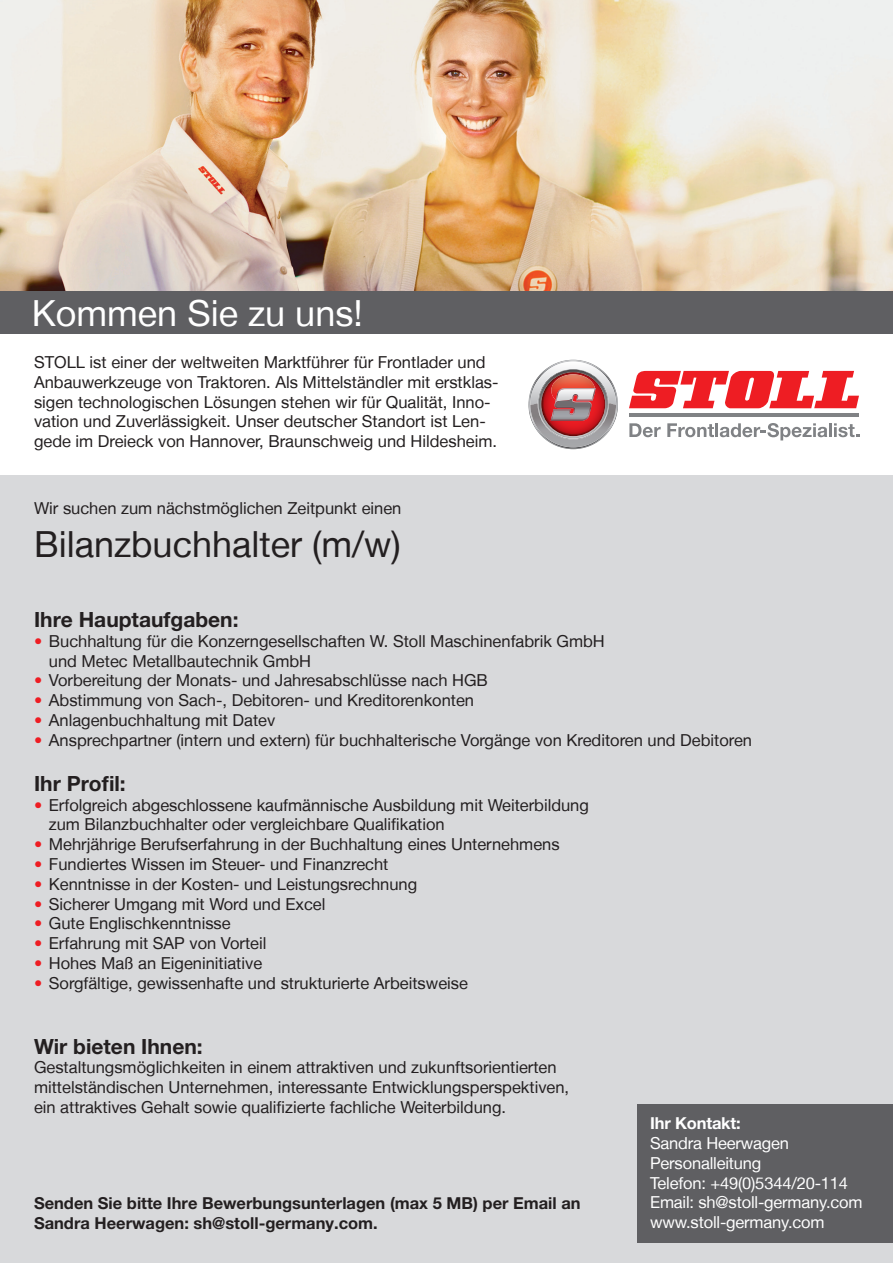
<style>
.page{position:relative;width:893px;height:1263px;background:#fff}
.page>*{position:absolute;margin:0;border:0;box-sizing:border-box;transform-origin:0 0}
.t1{font:36px "Helvetica Neue LT";color:#231f20}
.t2{font:36px "Helvetica Neue LT";color:#fff}
.t3{font:700 21px "Helvetica Neue LT Pro";color:#231f20}
.t4{font:16.5px/19.8px "Helvetica Neue LT";color:#231f20}
.t5{font:16.5px/19.8px "Helvetica Neue LT";letter-spacing:-.01em;color:#fff}
.t6{font:700 16.5px/19.8px "Helvetica Neue LT Pro";color:#231f20}
.t7{font:700 16.5px "Helvetica Neue LT Pro";letter-spacing:-.01em;color:#fff}
.s1{color:#ee1d23}
</style>
<div class="page">
<img style="left:0;top:0;width:893px;height:291px">
<div style="left:0;top:475px;width:893px;height:788px;background:#d8d9db"></div>
<div style="left:0;top:291px;width:893px;height:43px;background:#5f5f62"></div>
<svg style="left:629px;top:371px;width:230px;height:37px"></svg>
<svg style="left:629px;top:423px;width:32px;height:14px"></svg>
<svg style="left:667px;top:423px;width:47px;height:14px"></svg>
<hr style="left:715px;top:423px;width:3px;height:14px;background:#808285">
<svg style="left:720px;top:423px;width:107px;height:17px"></svg>
<hr style="left:829px;top:423px;width:3px;height:14px;background:#808285">
<svg style="left:834px;top:423px;width:25px;height:14px"></svg>
<hr style="left:629px;top:414px;width:230px;height:3px;background:#808285">
<svg style="left:528px;top:360px;width:90px;height:89px"></svg>
<div style="left:637px;top:1104px;width:256px;height:139px;background:#5f5f62"></div>
<h1 class="t2" style="left:32px;top:291px;width:332px">Kommen Sie zu uns!</h1>
<p class="t4" style="left:34px;top:352px;width:466px">STOLL ist einer der weltweiten Marktführer für Frontlader und Anbauwerkzeuge von Traktoren. Als Mittelständler mit erstklas&shy;sigen technologischen Lösungen stehen wir für Qualität, Inno&shy;vation und Zuverlässigkeit. Unser deutscher Standort ist Len&shy;gede im Dreieck von Hannover, Braunschweig und Hildesheim.</p>
<p class="t4" style="left:34px;top:498px;width:369px">Wir suchen zum nächstmöglichen Zeitpunkt einen</p>
<h1 class="t1" style="left:34px;top:522px;width:368px">Bilanzbuchhalter (m/w)</h1>
<p class="t3" style="left:34px;top:606px;width:206px">Ihre Hauptaufgaben:</p>
<p class="t4" style="left:49px;top:631px;width:557px;text-indent:-15px"><span class="s1">•</span> Buchhaltung für die Konzerngesellschaften W. Stoll Maschinenfabrik GmbH und Metec Metallbautechnik GmbH</p>
<p class="t4" style="left:34px;top:670px;width:455px"><span class="s1">•</span> Vorbereitung der Monats- und Jahresabschlüsse nach HGB</p>
<p class="t4" style="left:34px;top:690px;width:442px"><span class="s1">•</span> Abstimmung von Sach-, Debitoren- und Kreditorenkonten</p>
<p class="t4" style="left:34px;top:710px;width:243px"><span class="s1">•</span> Anlagenbuchhaltung mit Datev</p>
<p class="t4" style="left:34px;top:730px;width:719px"><span class="s1">•</span> Ansprechpartner (intern und extern) für buchhalterische Vorgänge von Kreditoren und Debitoren</p>
<p class="t3" style="left:34px;top:770px;width:93px">Ihr Profil:</p>
<p class="t4" style="left:49px;top:795px;width:542px;text-indent:-15px"><span class="s1">•</span> Erfolgreich abgeschlossene kaufmännische Ausbildung mit Weiterbildung zum Bilanzbuchhalter oder vergleichbare Qualifikation</p>
<p class="t4" style="left:34px;top:834px;width:527px"><span class="s1">•</span> Mehrjährige Berufserfahrung in der Buchhaltung eines Unternehmens</p>
<p class="t4" style="left:34px;top:854px;width:356px"><span class="s1">•</span> Fundiertes Wissen im Steuer- und Finanzrecht</p>
<p class="t4" style="left:34px;top:874px;width:385px"><span class="s1">•</span> Kenntnisse in der Kosten- und Leistungsrechnung</p>
<p class="t4" style="left:34px;top:894px;width:293px"><span class="s1">•</span> Sicherer Umgang mit Word und Excel</p>
<p class="t4" style="left:34px;top:913px;width:198px"><span class="s1">•</span> Gute Englischkenntnisse</p>
<p class="t4" style="left:34px;top:933px;width:234px"><span class="s1">•</span> Erfahrung mit SAP von Vorteil</p>
<p class="t4" style="left:34px;top:953px;width:230px"><span class="s1">•</span> Hohes Maß an Eigeninitiative</p>
<p class="t4" style="left:34px;top:973px;width:435px"><span class="s1">•</span> Sorgfältige, gewissenhafte und strukturierte Arbeitsweise</p>
<p class="t3" style="left:34px;top:1033px;width:170px">Wir bieten Ihnen:</p>
<p class="t4" style="left:34px;top:1057px;width:537px">Gestaltungsmöglichkeiten in einem attraktiven und zukunftsorientierten mittelständischen Unternehmen, interessante Entwicklungsperspektiven, ein attraktives Gehalt sowie qualifizierte fachliche Weiterbildung.</p>
<p class="t6" style="left:34px;top:1192px;width:548px">Senden Sie bitte Ihre Bewerbungsunterlagen (max 5 MB) per Email an<br>Sandra Heerwagen: sh@stoll-germany.com.</p>
<p class="t7" style="left:650px;top:1113px;width:92px">Ihr Kontakt:</p>
<p class="t5" style="left:650px;top:1133px;width:214px">Sandra Heerwagen<br>Personalleitung<br>Telefon: +49(0)5344/20-114<br>Email: sh@stoll-germany.com www.stoll-germany.com</p>
</div>
